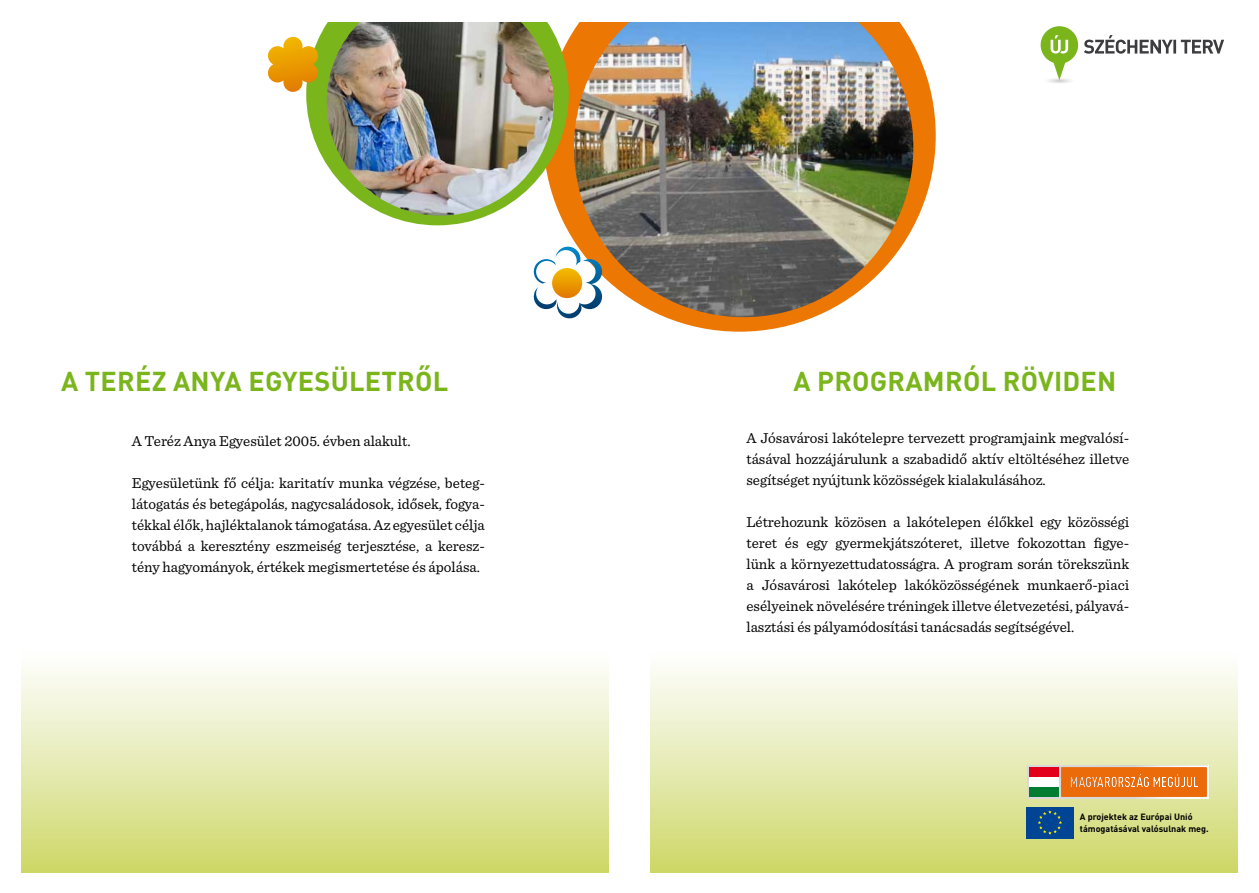
<style>
.page{position:relative;width:1259px;height:893px;background:#fff}
.page>*{position:absolute;margin:0;border:0;box-sizing:border-box;transform-origin:0 0}
.t1{font:700 27px "DIN Pro";letter-spacing:.01em;color:#7ab51c}
.t2{font:15px/21px "Sentinel";color:#000;text-align:justify}
.t3{font:700 9px/12px "DIN Pro";color:#000}
</style>
<div class="page">
<div style="left:21px;top:651px;width:587px;height:221px;background:linear-gradient(to bottom,#fff,#ced869)"></div>
<div style="left:651px;top:651px;width:586px;height:221px;background:linear-gradient(to bottom,#fff,#ced869)"></div>
<hr style="left:1046px;top:79px;width:26px;height:4px;background:#f3f3f1;border-radius:50%">
<hr style="left:1049px;top:79px;width:20px;height:4px;background:#eae9e9;border-radius:50%">
<svg style="left:1040px;top:26px;width:184px;height:56px"></svg>
<svg style="left:565px;top:30px;width:370px;height:302px"></svg>
<svg style="left:306px;top:23px;width:263px;height:202px"></svg>
<img style="left:574px;top:22px;width:339px;height:295px">
<img style="left:327px;top:22px;width:227px;height:194px">
<svg style="left:268px;top:37px;width:50px;height:55px"></svg>
<svg style="left:533px;top:247px;width:71px;height:73px"></svg>
<div style="left:1026px;top:807px;width:47px;height:31px;background:#004594"></div>
<svg style="left:1038px;top:810px;width:24px;height:24px"></svg>
<img style="left:1026px;top:765px;width:183px;height:35px">
<div style="left:1029px;top:767px;width:29px;height:10px;background:#e3001a"></div>
<div style="left:1029px;top:777px;width:29px;height:10px;background:#fff"></div>
<div style="left:1029px;top:787px;width:29px;height:9px;background:#007d30"></div>
<svg style="left:1061px;top:767px;width:145px;height:29px;background:#eb7821"></svg>
<hr style="left:1208px;top:765px;width:1px;height:34px;background:#fff">
<h1 class="t1" style="left:61px;top:362px;width:389px">A Teréz Anya Egyesületről</h1>
<h1 class="t1" style="left:793px;top:362px;width:320px">A programról röviden</h1>
<p class="t2" style="left:132px;top:429px;width:280px">A Teréz Anya Egyesület 2005. évben alakult.</p>
<p class="t2" style="left:132px;top:471px;width:354px">Egyesületünk fő célja: karitatív munka végzése, beteg&shy;látogatás és betegápolás, nagycsaládosok, idősek, fogya&shy;tékkal élők, hajléktalanok támogatása. Az egyesület célja továbbá a keresztény eszmeiség terjesztése, a keresz&shy;tény hagyományok, értékek megismertetése és ápolása.</p>
<p class="t2" style="left:746px;top:426px;width:384px">A Jósavárosi lakótelepre tervezett programjaink megvalósí&shy;tásával hozzájárulunk a szabadidő aktív eltöltéséhez illetve segítséget nyújtunk közösségek kialakulásához.</p>
<p class="t2" style="left:746px;top:510px;width:384px">Létrehozunk közösen a lakótelepen élőkkel egy közösségi teret és egy gyermekjátszóteret, illetve fokozottan figye&shy;lünk a környezettudatosságra. A program során törekszünk a Jósavárosi lakótelep lakóközösségének munkaerő-piaci esélyeinek növelésére tréningek illetve életvezetési, pályavá&shy;lasztási és pályamódosítási tanácsadás segítségével.</p>
<p class="t3" style="left:1080px;top:810px;width:130px">A projektek az Európai Unió támogatásával valósulnak meg.</p>
</div>
